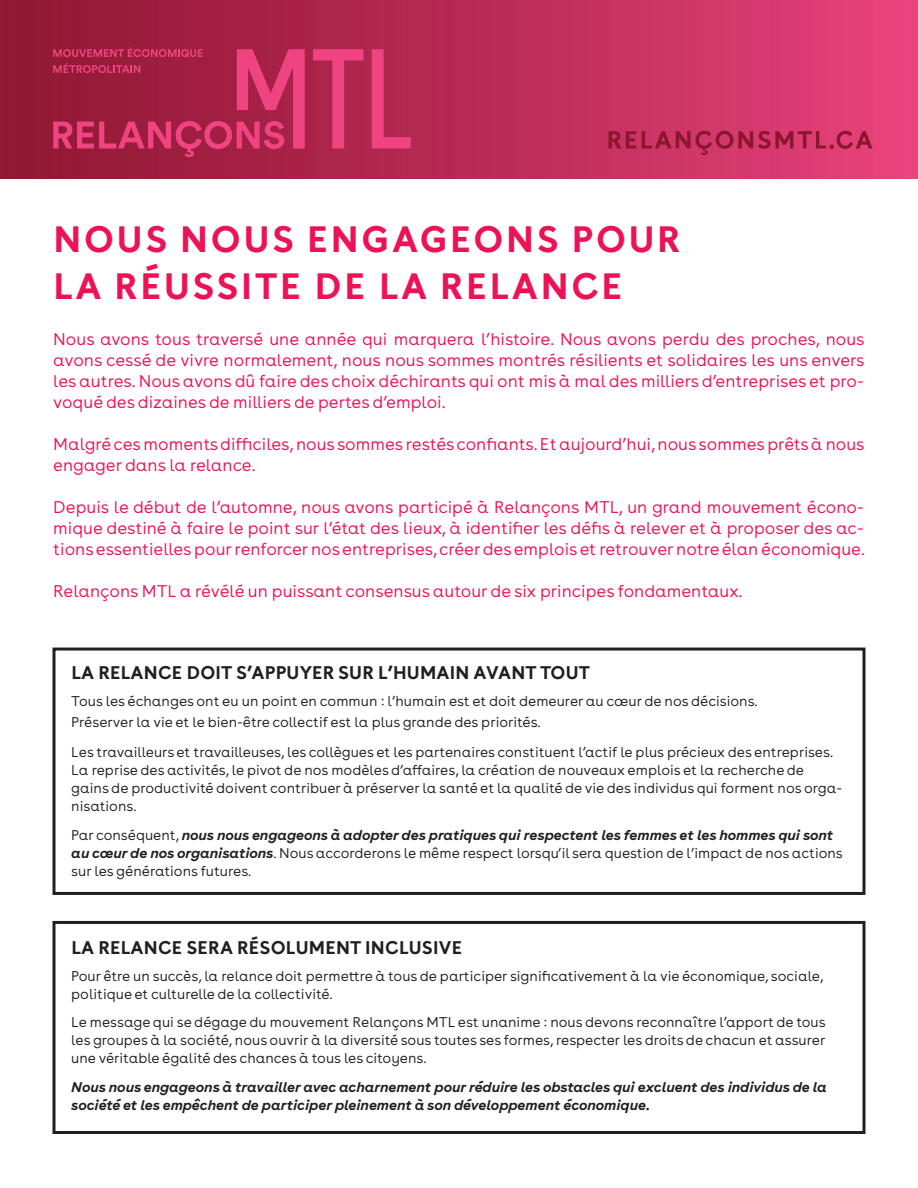
<style>
.page{position:relative;width:918px;height:1188px;background:#fff}
.page>*{position:absolute;margin:0;border:0;box-sizing:border-box;transform-origin:0 0}
.t1{font:700 39px "Buenos Aires";letter-spacing:.07em;color:#ed1255}
.t2{font:700 19.5px "Buenos Aires";letter-spacing:.01em;color:#231f20}
.t3{font:300 18px/21px "Buenos Aires";color:#ed1255;text-align:justify}
.t4{font:300 15px/18px "Buenos Aires";color:#231f20}
.t5{font:italic 700 15px/18px "Buenos Aires";color:#231f20}
.s1{font-weight:700;font-style:italic}
</style>
<div class="page">
<div style="left:52px;top:648px;width:814px;height:247px;border:3px solid #231f20"></div>
<div style="left:52px;top:921px;width:814px;height:213px;border:3px solid #231f20"></div>
<div style="left:0;top:0;width:918px;height:178px;background:linear-gradient(to right,#8d1530,#e6417b)"></div>
<svg style="left:372px;top:49px;width:39px;height:100px;background:#c83262"></svg>
<svg style="left:313px;top:49px;width:50px;height:100px;background:#c22f5c"></svg>
<svg style="left:53px;top:47px;width:252px;height:110px;background:#b2274f"></svg>
<svg style="left:609px;top:131px;width:264px;height:24px;background:#c02e5a"></svg>
<p class="t1" style="left:53px;top:213px;width:628px">NOUS NOUS ENGAGEONS POUR</p>
<p class="t1" style="left:53px;top:260px;width:571px">LA RÉUSSITE DE LA RELANCE</p>
<p class="t3" style="left:53px;top:328px;width:813px">Nous avons tous traversé une année qui marquera l’histoire. Nous avons perdu des proches, nous avons cessé de vivre normalement, nous nous sommes montrés résilients et solidaires les uns envers les autres. Nous avons dû faire des choix déchirants qui ont mis à mal des milliers d’entreprises et pro&shy;voqué des dizaines de milliers de pertes d’emploi.</p>
<p class="t3" style="left:53px;top:433px;width:813px">Malgré ces moments difficiles, nous sommes restés confiants. Et aujourd’hui, nous sommes prêts à nous engager dans la relance.</p>
<p class="t3" style="left:53px;top:496px;width:813px">Depuis le début de l’automne, nous avons participé à Relançons MTL, un grand mouvement écono&shy;mique destiné à faire le point sur l’état des lieux, à identifier les défis à relever et à proposer des ac&shy;tions essentielles pour renforcer nos entreprises, créer des emplois et retrouver notre élan économique.</p>
<p class="t3" style="left:53px;top:580px;width:691px">Relançons MTL a révélé un puissant consensus autour de six principes fondamentaux.</p>
<p class="t2" style="left:71px;top:659px;width:520px">LA RELANCE DOIT S’APPUYER SUR L’HUMAIN AVANT TOUT</p>
<p class="t4" style="left:71px;top:692px;width:688px">Tous les échanges ont eu un point en commun : l’humain est et doit demeurer au cœur de nos décisions.</p>
<p class="t4" style="left:71px;top:713px;width:471px">Préserver la vie et le bien-être collectif est la plus grande des priorités.</p>
<p class="t4" style="left:71px;top:743px;width:772px">Les travailleurs et travailleuses, les collègues et les partenaires constituent l’actif le plus précieux des entreprises.<br>La reprise des activités, le pivot de nos modèles d’affaires, la création de nouveaux emplois et la recherche de gains de productivité doivent contribuer à préserver la santé et la qualité de vie des individus qui forment nos orga&shy;nisations.</p>
<p class="t4" style="left:71px;top:825px;width:773px">Par conséquent, <span class="s1">nous nous engageons à adopter des pratiques qui respectent les femmes et les hommes qui sont au cœur de nos organisations</span>. Nous accorderons le même respect lorsqu’il sera question de l’impact de nos actions sur les générations futures.</p>
<p class="t2" style="left:71px;top:934px;width:392px">LA RELANCE SERA RÉSOLUMENT INCLUSIVE</p>
<p class="t4" style="left:71px;top:966px;width:754px">Pour être un succès, la relance doit permettre à tous de participer significativement à la vie économique, sociale, politique et culturelle de la collectivité.</p>
<p class="t4" style="left:71px;top:1013px;width:756px;text-align:justify">Le message qui se dégage du mouvement Relançons MTL est unanime : nous devons reconnaître l’apport de tous les groupes à la société, nous ouvrir à la diversité sous toutes ses formes, respecter les droits de chacun et assurer une véritable égalité des chances à tous les citoyens.</p>
<p class="t5" style="left:71px;top:1077px;width:757px">Nous nous engageons à travailler avec acharnement pour réduire les obstacles qui excluent des individus de la société et les empêchent de participer pleinement à son développement économique.</p>
</div>
